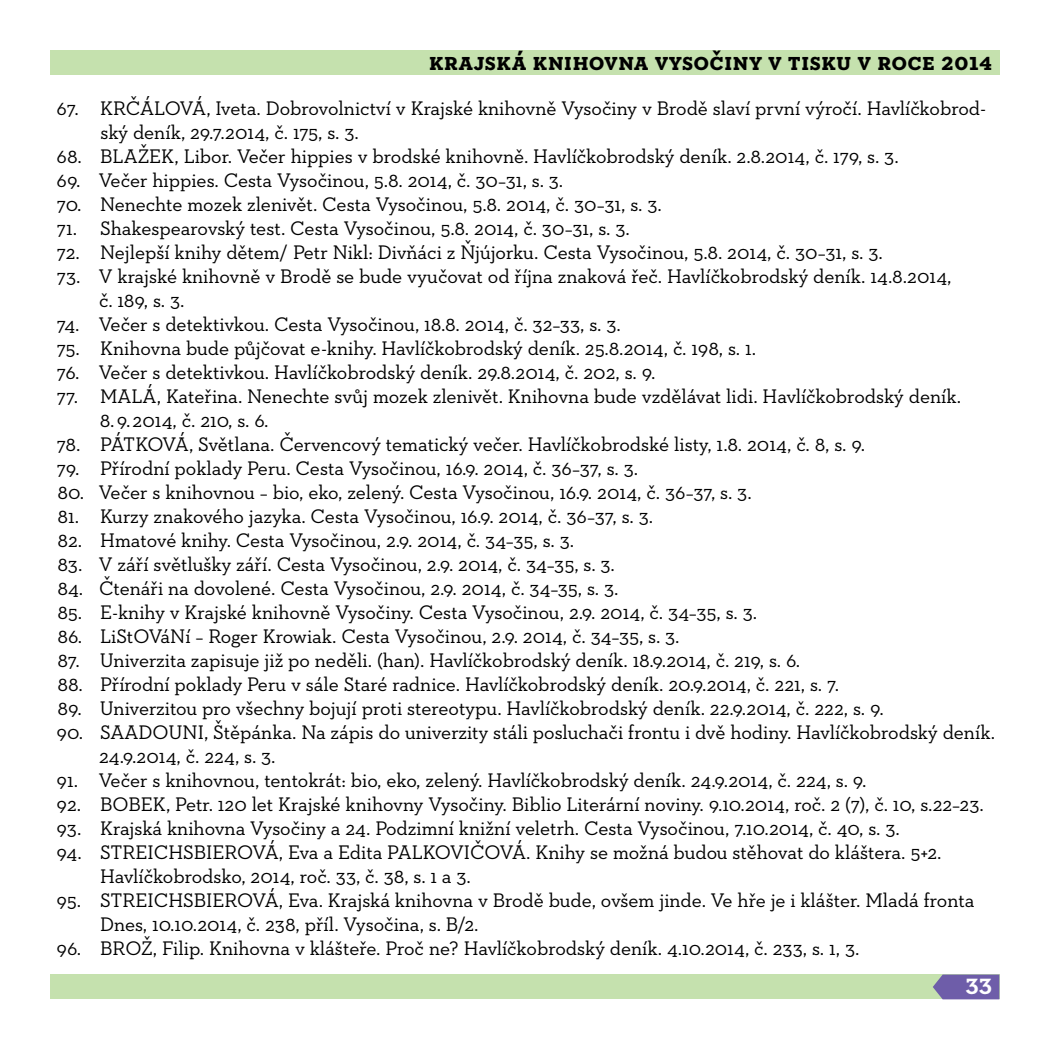
<style>
.page{position:relative;width:1049px;height:1049px;background:#fff}
.page>*{position:absolute;margin:0;border:0;box-sizing:border-box;transform-origin:0 0}
.t1{font:700 25px "Neutraface Slab Text";color:#000}
.t2{font:700 22.5px "Neutraface Slab Text";color:#fff}
.t3{font:20px/24px "Neutraface Slab Text";letter-spacing:-.005em;color:#000}
</style>
<div class="page">
<div style="left:50px;top:50px;width:949px;height:24px;background:#c5e1ae"></div>
<div style="left:50px;top:974px;width:949px;height:25px;background:#c5e1ae"></div>
<svg style="left:933px;top:974px;width:66px;height:25px;background:#7569a9"></svg>
<p class="t1" style="left:429px;top:45px;width:565px">krajská knihovna vysočiny v tisku v roce 2014</p>
<p class="t3" style="left:100px;top:96px;width:887px;text-indent:-44px">67. KRČÁLOVÁ, Iveta. Dobrovolnictví v Krajské knihovně Vysočiny v Brodě slaví první výročí. Havlíčkobrod&shy;ský deník, 29.7.2014, č. 175, s. 3.</p>
<p class="t3" style="left:57px;top:144px;width:844px">68. BLAŽEK, Libor. Večer hippies v brodské knihovně. Havlíčkobrodský deník. 2.8.2014, č. 179, s. 3.</p>
<p class="t3" style="left:57px;top:168px;width:508px">69. Večer hippies. Cesta Vysočinou, 5.8. 2014, č. 30–31, s. 3.</p>
<p class="t3" style="left:57px;top:192px;width:607px">70. Nenechte mozek zlenivět. Cesta Vysočinou, 5.8. 2014, č. 30–31, s. 3.</p>
<p class="t3" style="left:57px;top:216px;width:575px">71. Shakespearovský test. Cesta Vysočinou, 5.8. 2014, č. 30–31, s. 3.</p>
<p class="t3" style="left:57px;top:240px;width:828px">72. Nejlepší knihy dětem/ Petr Nikl: Divňáci z Ňjújorku. Cesta Vysočinou, 5.8. 2014, č. 30–31, s. 3.</p>
<p class="t3" style="left:99px;top:264px;width:854px;text-indent:-42px">73. V krajské knihovně v Brodě se bude vyučovat od října znaková řeč. Havlíčkobrodský deník. 14.8.2014, č. 189, s. 3.</p>
<p class="t3" style="left:57px;top:312px;width:565px">74. Večer s detektivkou. Cesta Vysočinou, 18.8. 2014, č. 32–33, s. 3.</p>
<p class="t3" style="left:57px;top:336px;width:701px">75. Knihovna bude půjčovat e-knihy. Havlíčkobrodský deník. 25.8.2014, č. 198, s. 1.</p>
<p class="t3" style="left:57px;top:360px;width:600px">76. Večer s detektivkou. Havlíčkobrodský deník. 29.8.2014, č. 202, s. 9.</p>
<p class="t3" style="left:57px;top:384px;width:906px">77. MALÁ, Kateřina. Nenechte svůj mozek zlenivět. Knihovna bude vzdělávat lidi. Havlíčkobrodský deník.</p>
<p class="t3" style="left:100px;top:408px;width:170px">8. 9. 2014, č. 210, s. 6.</p>
<p class="t3" style="left:57px;top:432px;width:810px">78. PÁTKOVÁ, Světlana. Červencový tematický večer. Havlíčkobrodské listy, 1.8. 2014, č. 8, s. 9.</p>
<p class="t3" style="left:57px;top:456px;width:583px">79. Přírodní poklady Peru. Cesta Vysočinou, 16.9. 2014, č. 36–37, s. 3.</p>
<p class="t3" style="left:57px;top:480px;width:696px">80. Večer s knihovnou – bio, eko, zelený. Cesta Vysočinou, 16.9. 2014, č. 36–37, s. 3.</p>
<p class="t3" style="left:57px;top:504px;width:597px">81. Kurzy znakového jazyka. Cesta Vysočinou, 16.9. 2014, č. 36–37, s. 3.</p>
<p class="t3" style="left:57px;top:528px;width:518px">82. Hmatové knihy. Cesta Vysočinou, 2.9. 2014, č. 34–35, s. 3.</p>
<p class="t3" style="left:57px;top:552px;width:559px">83. V září světlušky září. Cesta Vysočinou, 2.9. 2014, č. 34–35, s. 3.</p>
<p class="t3" style="left:57px;top:576px;width:563px">84. Čtenáři na dovolené. Cesta Vysočinou, 2.9. 2014, č. 34–35, s. 3.</p>
<p class="t3" style="left:57px;top:600px;width:701px">85. E-knihy v Krajské knihovně Vysočiny. Cesta Vysočinou, 2.9. 2014, č. 34–35, s. 3.</p>
<p class="t3" style="left:57px;top:624px;width:624px">86. LiStOVáNí – Roger Krowiak. Cesta Vysočinou, 2.9. 2014, č. 34–35, s. 3.</p>
<p class="t3" style="left:57px;top:648px;width:744px">87. Univerzita zapisuje již po neděli. (han). Havlíčkobrodský deník. 18.9.2014, č. 219, s. 6.</p>
<p class="t3" style="left:57px;top:672px;width:783px">88. Přírodní poklady Peru v sále Staré radnice. Havlíčkobrodský deník. 20.9.2014, č. 221, s. 7.</p>
<p class="t3" style="left:57px;top:696px;width:828px">89. Univerzitou pro všechny bojují proti stereotypu. Havlíčkobrodský deník. 22.9.2014, č. 222, s. 9.</p>
<p class="t3" style="left:99px;top:720px;width:897px;text-indent:-42px">90. SAADOUNI, Štěpánka. Na zápis do univerzity stáli posluchači frontu i dvě hodiny. Havlíčkobrodský deník.<br>24.9.2014, č. 224, s. 3.</p>
<p class="t3" style="left:57px;top:768px;width:811px">91. Večer s knihovnou, tentokrát: bio, eko, zelený. Havlíčkobrodský deník. 24.9.2014, č. 224, s. 9.</p>
<p class="t3" style="left:57px;top:792px;width:929px">92. BOBEK, Petr. 120 let Krajské knihovny Vysočiny. Biblio Literární noviny. 9.10.2014, roč. 2 (7), č. 10, s.22–23.</p>
<p class="t3" style="left:57px;top:816px;width:845px">93. Krajská knihovna Vysočiny a 24. Podzimní knižní veletrh. Cesta Vysočinou, 7.10.2014, č. 40, s. 3.</p>
<p class="t3" style="left:100px;top:840px;width:843px;text-indent:-43px">94. STREICHSBIEROVÁ, Eva a Edita PALKOVIČOVÁ. Knihy se možná budou stěhovat do kláštera. 5+2.<br>Havlíčkobrodsko, 2014, roč. 33, č. 38, s. 1 a 3.</p>
<p class="t3" style="left:100px;top:888px;width:876px;text-indent:-43px">95. STREICHSBIEROVÁ, Eva. Krajská knihovna v Brodě bude, ovšem jinde. Ve hře je i klášter. Mladá fronta<br>Dnes, 10.10.2014, č. 238, příl. Vysočina, s. B/2.</p>
<p class="t3" style="left:57px;top:936px;width:804px">96. BROŽ, Filip. Knihovna v klášteře. Proč ne? Havlíčkobrodský deník. 4.10.2014, č. 233, s. 1, 3.</p>
<p class="t2" style="left:965px;top:972px;width:28px">33</p>
</div>
